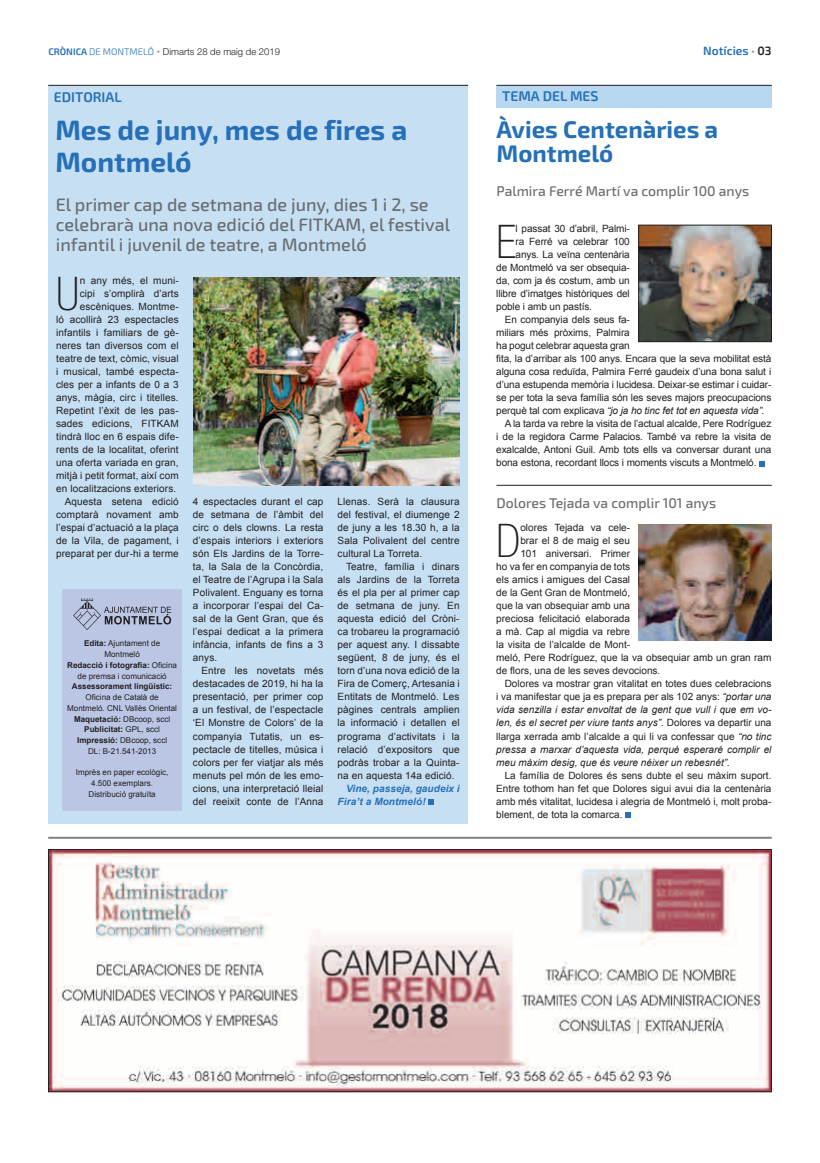
<style>
.page{position:relative;width:820px;height:1163px;background:#fff}
.page>*{position:absolute;margin:0;border:0;box-sizing:border-box;transform-origin:0 0}
.t1{font:100 condensed 46.4px "Helvetica Neue";color:#231f20}
.t2{font:700 28px/32px "Exo 2";color:#2570b8}
.t3{font:700 24px/24px "Exo 2";color:#2570b8}
.t4{font:500 18px/20px "Exo 2";color:#6a6c6f}
.t5{font:500 14px "Exo 2";color:#6a6c6f}
.t6{font:600 14px "Exo 2";color:#2570b8}
.t7{font:600 12px "Exo 2";color:#2570b8}
.t8{font:10px/13px "Arial";color:#231f20;text-align:justify}
.t9{font:italic 10px "Arial";color:#231f20}
.t10{font:italic 700 10px/13px "Arial";letter-spacing:.01em;color:#2570b8}
.t11{font:300 9.5px "Helvetica Neue";color:#231f20}
.t12{font:8.1px/10.7px "Arial";color:#231f20;text-align:center}
.t13{font:700 8.1px "Arial";color:#231f20}
.s1{font-family:"Exo 2";font-weight:600;color:#2570b8}
.s2{font-family:"Exo 2";color:#2570b8}
.s3{font-family:"Exo 2";font-weight:700;font-size:13px;color:#8d8b8e}
.s4{font-weight:700;font-size:13px;color:#8d8b8e}
.s5{color:#231f20}
.s6{font-weight:700}
.s7{font-style:normal}
.s8{font-style:italic}
</style>
<div class="page">
<hr style="left:48px;top:836px;width:723px;height:2px;background:#808285">
<div style="left:48px;top:85px;width:420px;height:738px;background:#c6dff3"></div>
<div style="left:62px;top:589px;width:119px;height:221px;background:#bac6e4"></div>
<svg style="left:73px;top:598px;width:98px;height:32px"></svg>
<hr style="left:48px;top:85px;width:420px;height:1px;background:#231f20">
<svg style="left:759px;top:461px;width:5px;height:5px"></svg>
<svg style="left:625px;top:812px;width:5px;height:5px"></svg>
<svg style="left:428px;top:799px;width:6px;height:5px"></svg>
<div style="left:496px;top:85px;width:275px;height:23px;background:#b8d7f0"></div>
<hr style="left:496px;top:85px;width:275px;height:1px;background:#231f20">
<img style="left:640px;top:227px;width:129px;height:113px">
<div style="left:638px;top:225px;width:133px;height:117px;border:1px solid #231f20"></div>
<img style="left:638px;top:524px;width:133px;height:116px">
<hr style="left:496px;top:485px;width:275px;height:1px;background:#231f20">
<img style="left:193px;top:277px;width:266px;height:208px">
<img style="left:50px;top:851px;width:719px;height:238px">
<div style="left:48px;top:849px;width:723px;height:242px;border:1px solid #231f20"></div>
<p class="t11" style="left:48px;top:45px;width:233px"><span class="s1">CRÒNICA</span> <span class="s2">DE MONTMELÓ</span> <span class="s3">·</span> Dimarts 28 de maig de 2019</p>
<p class="t7" style="left:703px;top:43px;width:70px">Notícies <span class="s4">·</span> <span class="s5">03</span></p>
<h3 class="t6" style="left:54px;top:89px;width:69px">EDITORIAL</h3>
<h2 class="t2" style="left:55px;top:115px;width:353px">Mes de juny, mes de fires a<br>Montmeló</h2>
<h3 class="t4" style="left:56px;top:195px;width:395px">El primer cap de setmana de juny, dies 1 i 2, se celebrarà una nova edició del FITKAM, el festival infantil i juvenil de teatre, a Montmeló</h3>
<p class="t8" style="left:56px;top:274px;width:124px;text-align:right">n any més, el muni-<br>cipi s’omplirà d’arts escèniques. Montme-<br>ló acollirà 23 espectacles infantils i familiars de gè&shy;neres tan diversos com el teatre de text, còmic, visual i musical, també especta&shy;cles per a infants de 0 a 3 anys, màgia, circ i titelles.<br>Repetint l’èxit de les pas&shy;sades edicions, FITKAM tindrà lloc en 6 espais dife&shy;rents de la localitat, oferint una oferta variada en gran, mitjà i petit format, així com en localitzacions exteriors.<br>Aquesta setena edició comptarà novament amb l’espai d’actuació a la plaça de la Vila, de pagament, i preparat per dur-hi a terme</p>
<h1 class="t1" style="left:56px;top:268px;width:25px">U</h1>
<p class="t12" style="left:67px;top:638px;width:111px"><span class="s6">Edita:</span> Ajuntament de<br>Montmeló<br><span class="s6">Redacció i fotografia:</span> Oficina de premsa i comunicació</p>
<p class="t13" style="left:72px;top:681px;width:102px">Assessorament lingüístic:</p>
<p class="t12" style="left:67px;top:691px;width:111px">Oficina de Català de<br>Montmeló. CNL Vallès Oriental<br><span class="s6">Maquetació:</span> DBcoop, sccl<br><span class="s6">Publicitat:</span> GPL, sccl<br><span class="s6">Impressió:</span> DBcoop, sccl<br>DL: B-21.541-2013</p>
<p class="t12" style="left:76px;top:767px;width:94px">Imprès en paper ecològic,<br>4.500 exemplars.<br>Distribució gratuïta</p>
<p class="t8" style="left:193px;top:495px;width:132px">4 espectacles durant el cap de setmana de l’àmbit del circ o dels clowns. La resta d’espais interiors i exteriors són Els Jardins de la Torre&shy;ta, la Sala de la Concòrdia, el Teatre de l’Agrupa i la Sala Polivalent. Enguany es torna a incorporar l’espai del Ca&shy;sal de la Gent Gran, que és l’espai dedicat a la primera infància, infants de fins a 3 anys.</p>
<p class="t8" style="left:193px;top:664px;width:132px;text-indent:8px">Entre les novetats més destacades de 2019, hi ha la presentació, per primer cop a un festival, de l’espectacle ‘El Monstre de Colors’ de la companyia Tutatis, un es&shy;pectacle de titelles, música i colors per fer viatjar als més menuts pel món de les emo&shy;cions, una interpretació lleial del reeixit conte de l’Anna</p>
<p class="t8" style="left:337px;top:495px;width:123px">Llenas. Serà la clausura del festival, el diumenge 2 de juny a les 18.30 h, a la Sala Polivalent del centre cultural La Torreta.</p>
<p class="t8" style="left:337px;top:560px;width:123px;text-indent:8px">Teatre, família i dinars als Jardins de la Torreta és el pla per al primer cap de setmana de juny. En aquesta edició del Cròni&shy;ca trobareu la programació per aquest any. I dissabte següent, 8 de juny, és el torn d’una nova edició de la Fira de Comerç, Artesania i Entitats de Montmeló. Les pàgines centrals amplien la informació i detallen el programa d’activitats i la relació d’expositors que podràs trobar a la Quinta&shy;na en aquesta 14a edició.</p>
<p class="t10" style="left:337px;top:781px;width:123px;text-indent:8px">Vine, passeja, gaudeix i<br>Fira’t a Montmeló!</p>
<h3 class="t6" style="left:502px;top:88px;width:98px">TEMA DEL MES</h3>
<h3 class="t3" style="left:496px;top:118px;width:223px">Àvies Centenàries a<br>Montmeló</h3>
<h3 class="t5" style="left:496px;top:182px;width:254px">Palmira Ferré Martí va complir 100 anys</h3>
<h1 class="t1" style="left:496px;top:216px;width:21px">E</h1>
<p class="t8" style="left:515px;top:222px;width:116px">l passat 30 d’abril, Palmi-</p>
<p class="t8" style="left:515px;top:235px;width:116px">ra Ferré va celebrar 100</p>
<p class="t8" style="left:515px;top:248px;width:116px">anys. La veïna centenària</p>
<p class="t8" style="left:496px;top:261px;width:135px">de Montmeló va ser obsequia-</p>
<p class="t8" style="left:496px;top:274px;width:135px">da, com ja és costum, amb un</p>
<p class="t8" style="left:496px;top:287px;width:135px">llibre d’imatges històriques del</p>
<p class="t8" style="left:496px;top:300px;width:97px">poble i amb un pastís.</p>
<p class="t8" style="left:504px;top:313px;width:127px">En companyia dels seus fa-</p>
<p class="t8" style="left:496px;top:326px;width:135px">miliars més pròxims, Palmira</p>
<p class="t8" style="left:496px;top:339px;width:135px">ha pogut celebrar aquesta gran</p>
<p class="t8" style="left:496px;top:352px;width:276px">fita, la d’arribar als 100 anys. Encara que la seva mobilitat està</p>
<p class="t8" style="left:496px;top:365px;width:276px">alguna cosa reduïda, Palmira Ferré gaudeix d’una bona salut i</p>
<p class="t8" style="left:496px;top:378px;width:276px">d’una estupenda memòria i lucidesa. Deixar-se estimar i cuidar-</p>
<p class="t8" style="left:496px;top:391px;width:276px">se per tota la seva família són les seves majors preocupacions</p>
<p class="t9" style="left:496px;top:404px;width:270px"><span class="s7">perquè tal com explicava</span> “jo ja ho tinc fet tot en aquesta vida”.</p>
<p class="t8" style="left:504px;top:417px;width:268px">A la tarda va rebre la visita de l’actual alcalde, Pere Rodríguez</p>
<p class="t8" style="left:496px;top:430px;width:276px">i de la regidora Carme Palacios. També va rebre la visita de</p>
<p class="t8" style="left:496px;top:443px;width:276px">exalcalde, Antoni Guil. Amb tots ells va conversar durant una</p>
<p class="t8" style="left:496px;top:456px;width:261px">bona estona, recordant llocs i moments viscuts a Montmeló.</p>
<h3 class="t5" style="left:496px;top:494px;width:221px">Dolores Tejada va complir 101 anys</h3>
<h1 class="t1" style="left:496px;top:515px;width:26px">D</h1>
<p class="t8" style="left:520px;top:521px;width:111px">olores Tejada va cele-</p>
<p class="t8" style="left:520px;top:534px;width:111px">brar el 8 de maig el seu</p>
<p class="t8" style="left:520px;top:547px;width:111px">101 aniversari. Primer</p>
<p class="t8" style="left:496px;top:560px;width:135px">ho va fer en companyia de tots</p>
<p class="t8" style="left:496px;top:573px;width:135px">els amics i amigues del Casal</p>
<p class="t8" style="left:496px;top:586px;width:135px">de la Gent Gran de Montmeló,</p>
<p class="t8" style="left:496px;top:599px;width:135px">que la van obsequiar amb una</p>
<p class="t8" style="left:496px;top:612px;width:135px">preciosa felicitació elaborada</p>
<p class="t8" style="left:496px;top:625px;width:135px">a mà. Cap al migdia va rebre</p>
<p class="t8" style="left:496px;top:638px;width:135px">la visita de l’alcalde de Mont-</p>
<p class="t8" style="left:496px;top:651px;width:276px">meló, Pere Rodríguez, que la va obsequiar amb un gran ram</p>
<p class="t8" style="left:496px;top:664px;width:165px">de flors, una de les seves devocions.</p>
<p class="t8" style="left:504px;top:677px;width:268px">Dolores va mostrar gran vitalitat en totes dues celebracions</p>
<p class="t8" style="left:496px;top:690px;width:276px">i va manifestar que ja es prepara per als 102 anys: <span class="s8">“portar una</span></p>
<p class="t9" style="left:496px;top:703px;width:276px">vida senzilla i estar envoltat de la gent que vull i que em vo-</p>
<p class="t9" style="left:496px;top:716px;width:276px">len, és el secret per viure tants anys”. <span class="s7">Dolores va departir una</span></p>
<p class="t8" style="left:496px;top:729px;width:276px">llarga xerrada amb l’alcalde a qui li va confessar que <span class="s8">“no tinc</span></p>
<p class="t9" style="left:496px;top:742px;width:276px">pressa a marxar d’aquesta vida, perquè esperaré complir el</p>
<p class="t9" style="left:496px;top:755px;width:235px">meu màxim desig, que és veure néixer un rebesnét”.</p>
<p class="t8" style="left:496px;top:768px;width:276px;text-indent:8px">La família de Dolores és sens dubte el seu màxim suport.<br>Entre tothom han fet que Dolores sigui avui dia la centenària amb més vitalitat, lucidesa i alegria de Montmeló i, molt proba&shy;blement, de tota la comarca.</p>
</div>
